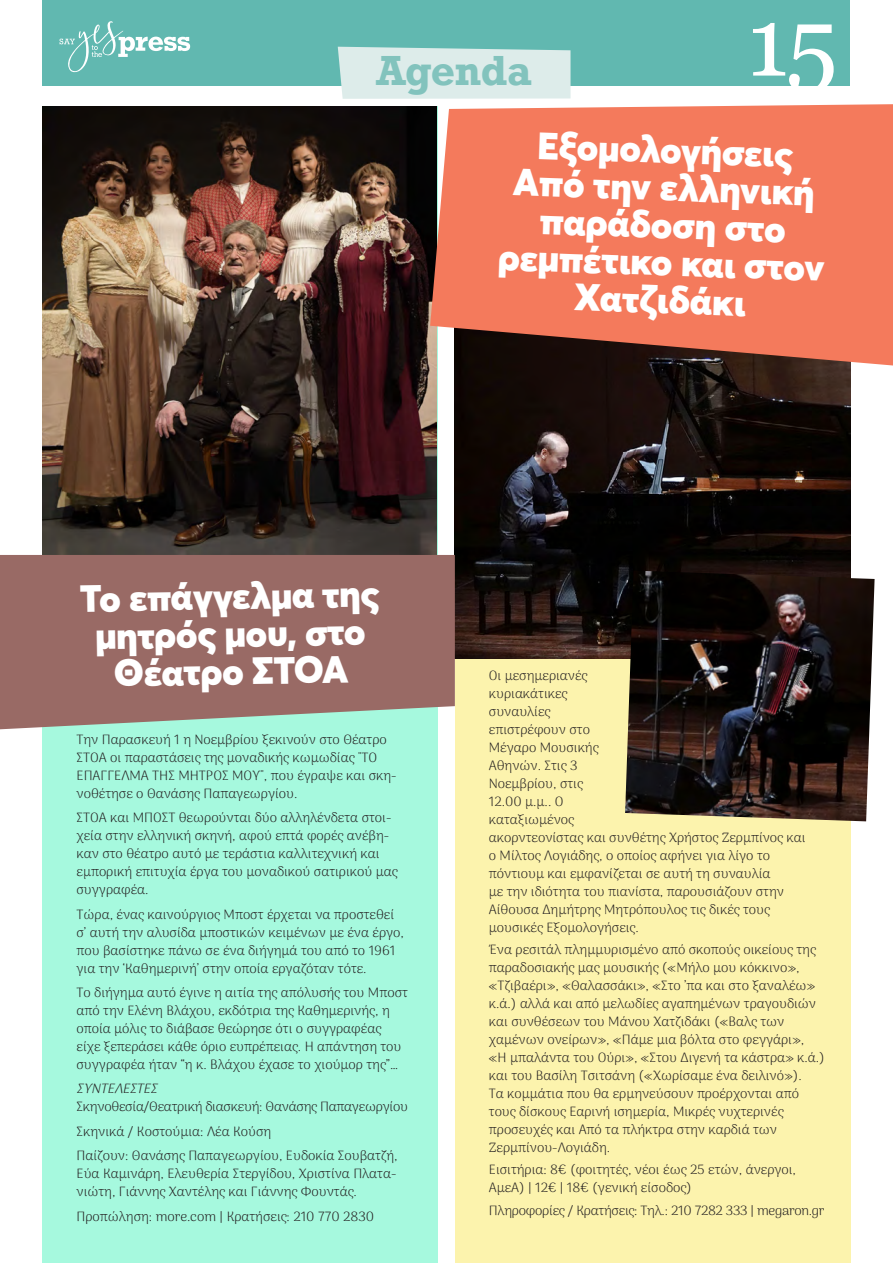
<style>
.page{position:relative;width:893px;height:1263px;background:#fff}
.page>*{position:absolute;margin:0;border:0;box-sizing:border-box;transform-origin:0 0}
.t1{font:97.5px "Georgia";color:#fff}
.t2{font:700 39.6px "Rockwell";letter-spacing:-.015em;color:#82c3bd}
.t3{font:900 37.5px/37.5px "Averta";color:#fff;text-align:center}
.t4{font:100 13.5px/18px "Arima";color:#231f20}
.t5{font:100 13.5px "Arima";letter-spacing:-.02em;color:#231f20}
.t6{font:italic 100 13.5px "Arima";color:#231f20}
</style>
<div class="page">
<div style="left:455px;top:193px;width:395px;height:1070px;background:#fcf3ad"></div>
<img style="left:455px;top:365px;width:395px;height:293px">
<div style="left:43px;top:106px;width:395px;height:1157px;background:#a6f9de"></div>
<img style="left:43px;top:106px;width:394px;height:449px">
<div style="left:43px;top:0;width:807px;height:85px;background:#61b8b0"></div>
<svg style="left:60px;top:21px;width:130px;height:51px"></svg>
<div style="left:0;top:555px;width:455px;height:174px;background:#996a65"></div>
<svg style="left:430px;top:104px;width:463px;height:261px;background:#e37559"></svg>
<div style="left:338px;top:47px;width:232px;height:52px;background:#ddecea"></div>
<img style="left:625px;top:570px;width:250px;height:251px">
<h2 class="t2" style="left:376px;top:45px;width:157px">Agenda</h2>
<h1 class="t1" style="left:747px;top:-29px;width:92px">15</h1>
<h3 class="t3" style="left:503px;top:125px;width:328px;rotate:2deg">Εξομολογήσεις<br>Από την ελληνική παράδοση στο ρεμπέτικο και στον<br>Χατζιδάκι</h3>
<h3 class="t3" style="left:80px;top:579px;width:301px;rotate:-1deg">Το επάγγελμα της μητρός μου, στο<br>Θέατρο ΣΤΟΑ</h3>
<p class="t4" style="left:77px;top:730px;width:322px">Την Παρασκευή 1 η Νοεμβρίου ξεκινούν στο Θέατρο ΣΤΟΑ οι παραστάσεις της μοναδικής κωμωδίας "ΤΟ ΕΠΑΓΓΕΛΜΑ ΤΗΣ ΜΗΤΡΟΣ ΜΟΥ", που έγραψε και σκη&shy;νοθέτησε ο Θανάσης Παπαγεωργίου.</p>
<p class="t4" style="left:77px;top:808px;width:323px">ΣΤΟΑ και ΜΠΟΣΤ θεωρούνται δύο αλληλένδετα στοι&shy;χεία στην ελληνική σκηνή, αφού επτά φορές ανέβη&shy;καν στο θέατρο αυτό με τεράστια καλλιτεχνική και εμπορική επιτυχία έργα του μοναδικού σατιρικού μας συγγραφέα.</p>
<p class="t4" style="left:77px;top:905px;width:329px">Τώρα, ένας καινούργιος Μποστ έρχεται να προστεθεί σ’ αυτή την αλυσίδα μποστικών κειμένων με ένα έργο, που βασίστηκε πάνω σε ένα διήγημά του από το 1961 για την ‘Καθημερινή’ στην οποία εργαζόταν τότε.</p>
<p class="t4" style="left:77px;top:983px;width:333px">Το διήγημα αυτό έγινε η αιτία της απόλυσής του Μποστ από την Ελένη Βλάχου, εκδότρια της Καθημερινής, η οποία μόλις το διάβασε θεώρησε ότι ο συγγραφέας είχε ξεπεράσει κάθε όριο ευπρέπειας. Η απάντηση του συγγραφέα ήταν “η κ. Βλάχου έχασε το χιούμορ της”…</p>
<p class="t6" style="left:77px;top:1081px;width:86px">ΣΥΝΤΕΛΕΣΤΕΣ</p>
<p class="t4" style="left:77px;top:1094px;width:333px;line-height:24.5px">Σκηνοθεσία/Θεατρική διασκευή: Θανάσης Παπαγεωργίου<br>Σκηνικά / Κοστούμια: Λέα Κούση<br>Παίζουν: Θανάσης Παπαγεωργίου, Ευδοκία Σουβατζή,</p>
<p class="t4" style="left:77px;top:1164px;width:321px">Εύα Καμινάρη, Ελευθερία Στεργίδου, Χριστίνα Πλατα&shy;νιώτη, Γιάννης Χαντέλης και Γιάννης Φουντάς.</p>
<p class="t4" style="left:77px;top:1207px;width:299px">Προπώληση: more.com | Κρατήσεις: 210 770 2830</p>
<p class="t4" style="left:489px;top:666px;width:318px">Οι μεσημεριανές<br>κυριακάτικες<br>συναυλίες<br>επιστρέφουν στο<br>Μέγαρο Μουσικής<br>Αθηνών. Στις 3<br>Νοεμβρίου, στις<br>12.00 μ.μ.. Ο<br>καταξιωμένος<br>ακορντεονίστας και συνθέτης Χρήστος Ζερμπίνος και ο Μίλτος Λογιάδης, ο οποίος αφήνει για λίγο το πόντιουμ και εμφανίζεται σε αυτή τη συναυλία<br>με την ιδιότητα του πιανίστα, παρουσιάζουν στην<br>Αίθουσα Δημήτρης Μητρόπουλος τις δικές τους μουσικές Εξομολογήσεις.</p>
<p class="t4" style="left:489px;top:940px;width:338px">Ένα ρεσιτάλ πλημμυρισμένο από σκοπούς οικείους της παραδοσιακής μας μουσικής («Μήλο μου κόκκινο», «Τζιβαέρι», «Θαλασσάκι», «Στο ’πα και στο ξαναλέω» κ.ά.) αλλά και από μελωδίες αγαπημένων τραγουδιών και συνθέσεων του Μάνου Χατζιδάκι («Βαλς των χαμένων ονείρων», «Πάμε μια βόλτα στο φεγγάρι», «Η μπαλάντα του Ούρι», «Στου Διγενή τα κάστρα» κ.ά.) και του Βασίλη Τσιτσάνη («Χωρίσαμε ένα δειλινό»).<br>Τα κομμάτια που θα ερμηνεύσουν προέρχονται από τους δίσκους Εαρινή ισημερία, Μικρές νυχτερινές προσευχές και Από τα πλήκτρα στην καρδιά των Ζερμπίνου-Λογιάδη.</p>
<p class="t4" style="left:489px;top:1161px;width:309px">Eισιτήρια: 8€ (φοιτητές, νέοι έως 25 ετών, άνεργοι,<br>ΑμεΑ) | 12€ | 18€ (γενική είσοδος)</p>
<p class="t5" style="left:489px;top:1202px;width:337px">Πληροφορίες / Κρατήσεις: Τηλ.: 210 7282 333 | megaron.gr</p>
</div>
